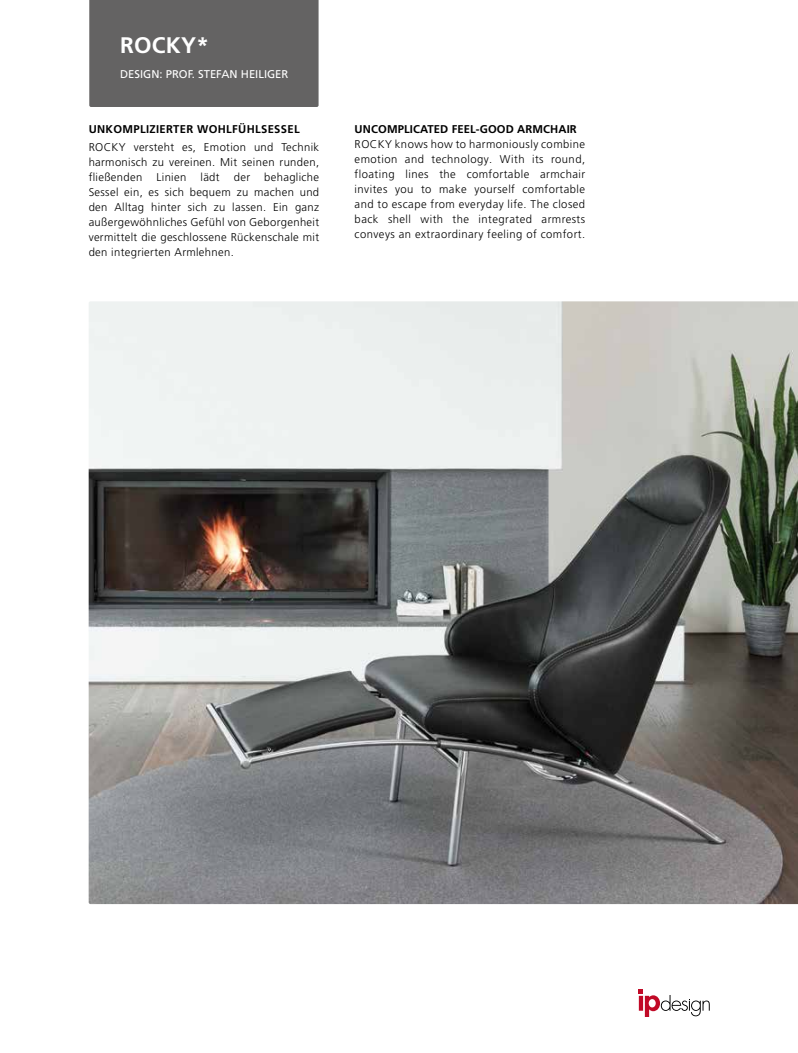
<style>
.page{position:relative;width:798px;height:1053px;background:#fff}
.page>*{position:absolute;margin:0;border:0;box-sizing:border-box;transform-origin:0 0}
.t1{font:700 22.5px "Frutiger LT Pro";letter-spacing:.01em;color:#fff}
.t2{font:300 11.25px/15px "Frutiger LT Pro";letter-spacing:.03em;color:#000;text-align:justify}
.t3{font:700 11.25px "Frutiger LT Pro";letter-spacing:.02em;color:#000}
.t4{font:11.25px "Frutiger LT Pro";color:#fff}
</style>
<div class="page">
<svg style="left:638px;top:989px;width:71px;height:27px"></svg>
<img style="left:89px;top:301px;width:708px;height:603px">
<div style="left:89px;top:0;width:229px;height:107px;background:#646363"></div>
<h1 class="t1" style="left:120px;top:32px;width:90px">ROCKY*</h1>
<p class="t4" style="left:120px;top:67px;width:170px">DESIGN: PROF. STEFAN HEILIGER</p>
<p class="t3" style="left:89px;top:122px;width:212px">UNKOMPLIZIERTER WOHLFÜHLSESSEL</p>
<p class="t2" style="left:89px;top:140px;width:232px">ROCKY versteht es, Emotion und Technik harmonisch zu vereinen. Mit seinen runden, fließenden</p>
<p class="t2" style="left:89px;top:170px;width:232px;text-indent:175px">behagliche Sessel ein, es sich bequem zu machen und den Alltag hinter sich zu lassen. Ein ganz außergewöhnliches Gefühl von Geborgenheit vermittelt die geschlossene Rückenschale mit den integrierten Armlehnen.</p>
<p class="t2" style="left:156px;top:170px;width:31px">Linien</p>
<p class="t2" style="left:200px;top:170px;width:21px">lädt</p>
<p class="t2" style="left:234px;top:170px;width:18px">der</p>
<p class="t3" style="left:354px;top:122px;width:223px">UNCOMPLICATED FEEL-GOOD ARMCHAIR</p>
<p class="t2" style="left:354px;top:136px;width:232px">ROCKY knows how to harmoniously combine emotion and technology. With its round, floating lines the comfortable armchair invites you to make yourself comfortable and to escape from everyday life. The closed back shell with the integrated armrests conveys an extraordinary feeling of comfort.</p>
</div>
